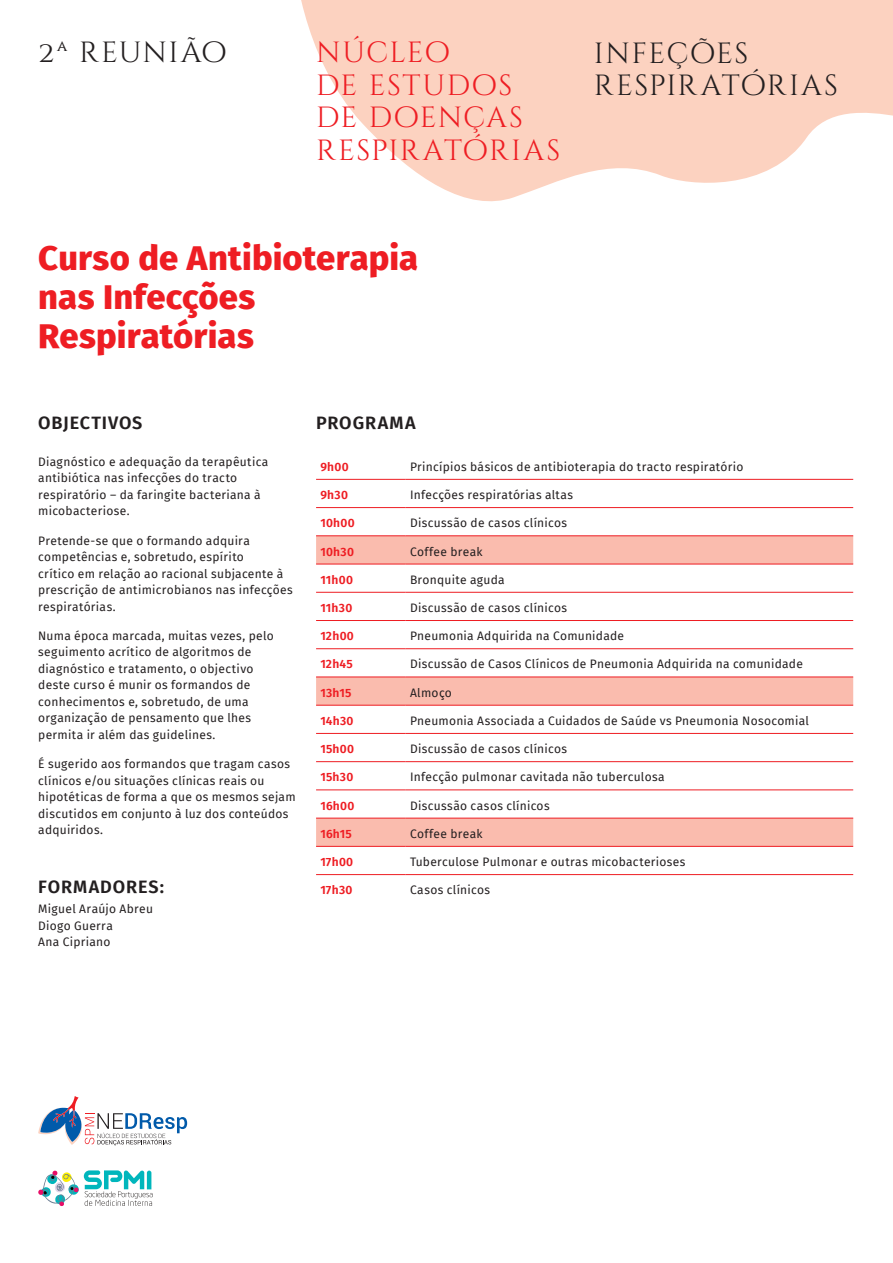
<style>
.page{position:relative;width:893px;height:1263px;background:#fff}
.page>*{position:absolute;margin:0;border:0;box-sizing:border-box;transform-origin:0 0}
.t1{font:800 34.5px/39px "Fira Sans";letter-spacing:.005em;color:#ee1d23}
.t2{font:29.1px/32.5px "Cinzel Decorative";letter-spacing:.045em;color:#ee1d23}
.t3{font:29.1px/32.5px "Cinzel Decorative";letter-spacing:.055em;color:#231f20}
.t4{font:600 18px "Fira Sans";letter-spacing:.05em;color:#231f20}
.t5{font:12px/16.5px "Fira Sans";letter-spacing:.025em;color:#231f20}
.t6{font:600 12px "Fira Sans";letter-spacing:.02em;color:#ee1d23}
</style>
<div class="page">
<svg style="left:301px;top:0;width:592px;height:202px;fill:#fcd2c0"></svg>
<svg style="left:316px;top:536px;width:537px;height:310px"></svg>
<hr style="left:316px;top:479px;width:90px;height:1px;background:#ee1d23">
<hr style="left:406px;top:479px;width:447px;height:1px;background:#ee1d23">
<hr style="left:316px;top:507px;width:90px;height:1px;background:#ee1d23">
<hr style="left:406px;top:507px;width:447px;height:1px;background:#ee1d23">
<hr style="left:316px;top:535px;width:90px;height:1px;background:#ee1d23">
<hr style="left:406px;top:535px;width:447px;height:1px;background:#ee1d23">
<hr style="left:316px;top:564px;width:90px;height:1px;background:#ee1d23">
<hr style="left:406px;top:564px;width:447px;height:1px;background:#ee1d23">
<hr style="left:316px;top:592px;width:90px;height:1px;background:#ee1d23">
<hr style="left:406px;top:592px;width:447px;height:1px;background:#ee1d23">
<hr style="left:316px;top:620px;width:90px;height:1px;background:#ee1d23">
<hr style="left:406px;top:620px;width:447px;height:1px;background:#ee1d23">
<hr style="left:316px;top:648px;width:90px;height:1px;background:#ee1d23">
<hr style="left:406px;top:648px;width:447px;height:1px;background:#ee1d23">
<hr style="left:316px;top:677px;width:90px;height:1px;background:#ee1d23">
<hr style="left:406px;top:677px;width:447px;height:1px;background:#ee1d23">
<hr style="left:316px;top:705px;width:90px;height:1px;background:#ee1d23">
<hr style="left:406px;top:705px;width:447px;height:1px;background:#ee1d23">
<hr style="left:316px;top:733px;width:90px;height:1px;background:#ee1d23">
<hr style="left:406px;top:733px;width:447px;height:1px;background:#ee1d23">
<hr style="left:316px;top:761px;width:90px;height:1px;background:#ee1d23">
<hr style="left:406px;top:761px;width:447px;height:1px;background:#ee1d23">
<hr style="left:316px;top:790px;width:90px;height:1px;background:#ee1d23">
<hr style="left:406px;top:790px;width:447px;height:1px;background:#ee1d23">
<hr style="left:316px;top:818px;width:90px;height:1px;background:#ee1d23">
<hr style="left:406px;top:818px;width:447px;height:1px;background:#ee1d23">
<hr style="left:316px;top:846px;width:90px;height:1px;background:#ee1d23">
<hr style="left:406px;top:846px;width:447px;height:1px;background:#ee1d23">
<hr style="left:316px;top:874px;width:90px;height:1px;background:#ee1d23">
<hr style="left:406px;top:874px;width:447px;height:1px;background:#ee1d23">
<svg style="left:38px;top:1096px;width:149px;height:50px"></svg>
<svg style="left:38px;top:1170px;width:114px;height:36px"></svg>
<h2 class="t3" style="left:38px;top:37px;width:190px">2ª REUNIÃO</h2>
<h2 class="t2" style="left:316px;top:37px;width:246px">NÚCLEO<br>DE ESTUDOS<br>DE DOENÇAS<br>RESPIRATÓRIAS</h2>
<h2 class="t3" style="left:594px;top:37px;width:246px">INFEÇÕES<br>RESPIRATÓRIAS</h2>
<h1 class="t1" style="left:38px;top:236px;width:382px">Curso de Antibioterapia nas Infecções<br>Respiratórias</h1>
<h3 class="t4" style="left:38px;top:408px;width:106px">OBJECTIVOS</h3>
<p class="t5" style="left:38px;top:453px;width:232px">Diagnóstico e adequação da terapêutica antibiótica nas infecções do tracto respiratório – da faringite bacteriana à micobacteriose.</p>
<p class="t5" style="left:38px;top:532px;width:256px">Pretende-se que o formando adquira competências e, sobretudo, espírito<br>crítico em relação ao racional subjacente à prescrição de antimicrobianos nas infecções respiratórias.</p>
<p class="t5" style="left:38px;top:627px;width:237px">Numa época marcada, muitas vezes, pelo seguimento acrítico de algoritmos de diagnóstico e tratamento, o objectivo deste curso é munir os formandos de conhecimentos e, sobretudo, de uma organização de pensamento que lhes permita ir além das guidelines.</p>
<p class="t5" style="left:38px;top:755px;width:259px">É sugerido aos formandos que tragam casos clínicos e/ou situações clínicas reais ou hipotéticas de forma a que os mesmos sejam discutidos em conjunto à luz dos conteúdos adquiridos.</p>
<h3 class="t4" style="left:38px;top:872px;width:127px">FORMADORES:</h3>
<p class="t5" style="left:38px;top:901px;width:116px">Miguel Araújo Abreu<br>Diogo Guerra<br>Ana Cipriano</p>
<h3 class="t4" style="left:316px;top:408px;width:101px">PROGRAMA</h3>
<p class="t6" style="left:320px;top:457px;width:30px">9h00</p>
<p class="t5" style="left:410px;top:458px;width:335px">Princípios básicos de antibioterapia do tracto respiratório</p>
<p class="t6" style="left:320px;top:485px;width:29px">9h30</p>
<p class="t5" style="left:410px;top:486px;width:165px">Infecções respiratórias altas</p>
<p class="t6" style="left:320px;top:513px;width:36px">10h00</p>
<p class="t5" style="left:410px;top:514px;width:158px">Discussão de casos clínicos</p>
<p class="t6" style="left:320px;top:541px;width:35px">10h30</p>
<p class="t5" style="left:410px;top:543px;width:74px">Coffee break</p>
<p class="t6" style="left:320px;top:570px;width:34px">11h00</p>
<p class="t5" style="left:410px;top:571px;width:96px">Bronquite aguda</p>
<p class="t6" style="left:320px;top:598px;width:33px">11h30</p>
<p class="t5" style="left:410px;top:599px;width:158px">Discussão de casos clínicos</p>
<p class="t6" style="left:320px;top:626px;width:35px">12h00</p>
<p class="t5" style="left:410px;top:627px;width:216px">Pneumonia Adquirida na Comunidade</p>
<p class="t6" style="left:320px;top:654px;width:34px">12h45</p>
<p class="t5" style="left:410px;top:656px;width:394px">Discussão de Casos Clínicos de Pneumonia Adquirida na comunidade</p>
<p class="t6" style="left:320px;top:683px;width:33px">13h15</p>
<p class="t5" style="left:410px;top:684px;width:43px">Almoço</p>
<p class="t6" style="left:320px;top:711px;width:35px">14h30</p>
<p class="t5" style="left:410px;top:712px;width:400px">Pneumonia Associada a Cuidados de Saúde vs Pneumonia Nosocomial</p>
<p class="t6" style="left:320px;top:739px;width:35px">15h00</p>
<p class="t5" style="left:410px;top:740px;width:158px">Discussão de casos clínicos</p>
<p class="t6" style="left:320px;top:767px;width:34px">15h30</p>
<p class="t5" style="left:410px;top:768px;width:256px">Infecção pulmonar cavitada não tuberculosa</p>
<p class="t6" style="left:320px;top:795px;width:36px">16h00</p>
<p class="t5" style="left:410px;top:797px;width:141px">Discussão casos clínicos</p>
<p class="t6" style="left:320px;top:824px;width:33px">16h15</p>
<p class="t5" style="left:410px;top:825px;width:74px">Coffee break</p>
<p class="t6" style="left:320px;top:852px;width:34px">17h00</p>
<p class="t5" style="left:410px;top:853px;width:277px">Tuberculose Pulmonar e outras micobacterioses</p>
<p class="t6" style="left:320px;top:880px;width:34px">17h30</p>
<p class="t5" style="left:410px;top:881px;width:82px">Casos clínicos</p>
</div>
